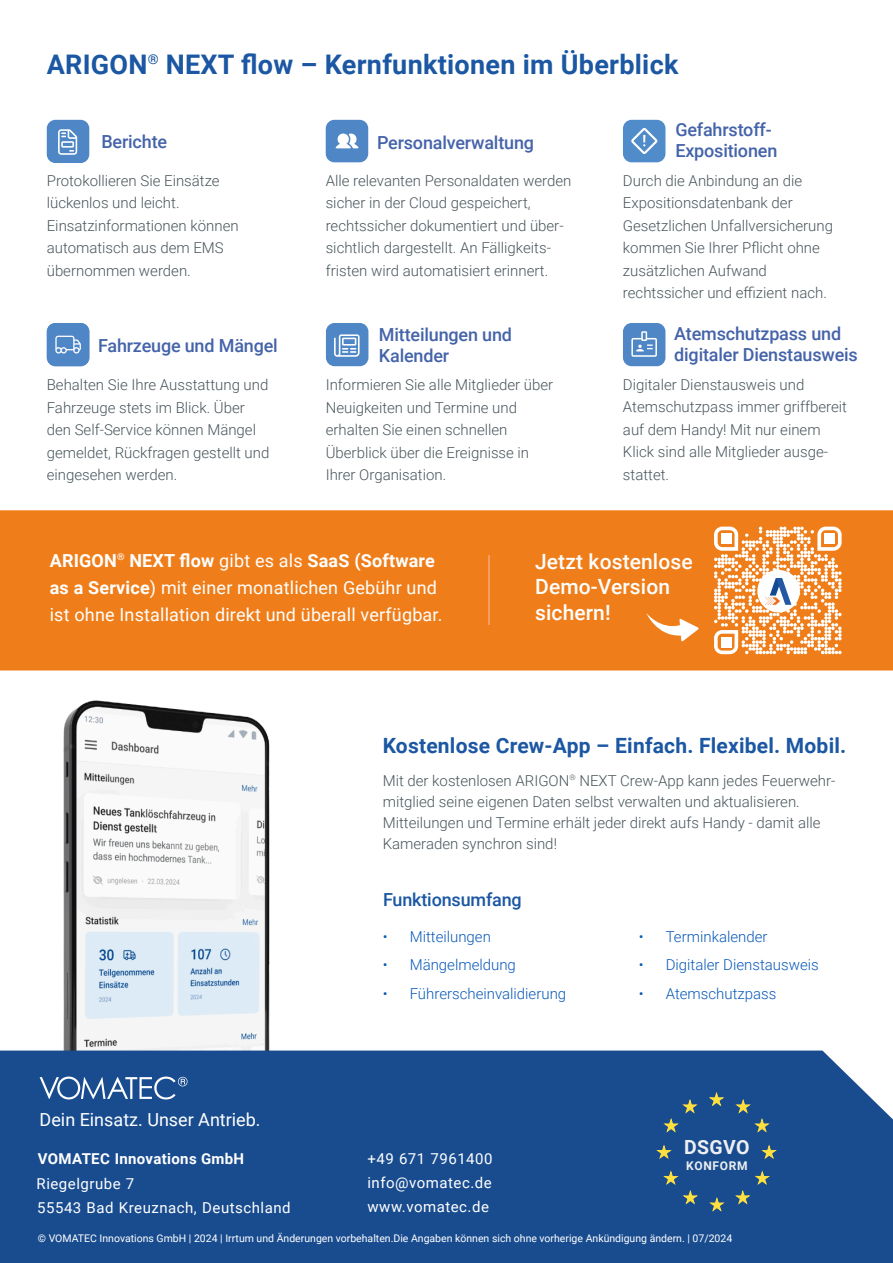
<style>
.page{position:relative;width:893px;height:1263px;background:#fff}
.page>*{position:absolute;margin:0;border:0;box-sizing:border-box;transform-origin:0 0}
.t1{font:700 27px "Roboto";letter-spacing:.01em;color:#1b57a3}
.t2{font:700 21px "Roboto";letter-spacing:.01em;color:#1b57a3}
.t3{font:500 21px "Roboto";letter-spacing:.005em;color:#fff}
.t4{font:700 19.5px "Roboto";letter-spacing:.02em;color:#edeff2}
.t5{font:500 18px "Roboto";letter-spacing:-.01em;color:#4463a9}
.t6{font:18px "Roboto";letter-spacing:.01em;color:#fff}
.t7{font:700 18px "Roboto";letter-spacing:.01em;color:#fff}
.t8{font:500 18px "Roboto";letter-spacing:-.01em;color:#1b57a3}
.t9{font:300 15px "Roboto";color:#48555b}
.t10{font:300 15px "Roboto";color:#0959b9}
.t11{font:15px "Roboto";letter-spacing:.035em;color:#fff}
.t12{font:700 15px "Roboto";letter-spacing:.02em;color:#fff}
.t13{font:700 13.5px "Roboto";color:#1b57a3}
.t14{font:700 12px "Roboto";letter-spacing:.055em;color:#edeff2}
.t15{font:10.5px "Roboto";color:#fff}
.t16{font:700 9.3px "Roboto";color:#fff}
.t17{font:300 7.65px "Roboto";color:#48555b}
.s1{font-weight:400}
.s2{font-weight:700}
</style>
<div class="page">
<img style="left:63px;top:701px;width:207px;height:349px">
<div style="left:326px;top:120px;width:42px;height:42px;background:#4f87c6;border-radius:9px"></div>
<svg style="left:336px;top:134px;width:22px;height:14px"></svg>
<div style="left:47px;top:120px;width:42px;height:43px;background:#4f87c6;border-radius:9px"></div>
<svg style="left:58px;top:129px;width:19px;height:26px"></svg>
<div style="left:623px;top:120px;width:42px;height:42px;background:#508cc9;border-radius:9px"></div>
<svg style="left:631px;top:128px;width:26px;height:26px"></svg>
<div style="left:47px;top:323px;width:42px;height:43px;background:#4f87c6;border-radius:9px"></div>
<svg style="left:55px;top:335px;width:26px;height:19px"></svg>
<div style="left:326px;top:323px;width:42px;height:43px;background:#4f87c6;border-radius:9px"></div>
<svg style="left:334px;top:334px;width:26px;height:23px"></svg>
<div style="left:623px;top:323px;width:42px;height:43px;background:#4f87c6;border-radius:9px"></div>
<svg style="left:631px;top:331px;width:26px;height:26px"></svg>
<div style="left:0;top:510px;width:893px;height:160px;background:#ef7e1a"></div>
<svg style="left:714px;top:527px;width:128px;height:127px"></svg>
<svg style="left:646px;top:613px;width:53px;height:28px"></svg>
<hr style="left:489px;top:556px;width:1px;height:69px;background:#f29d63">
<div style="left:0;top:1050px;width:893px;height:213px;background:#194c8f"></div>
<svg style="left:708px;top:1092px;width:17px;height:15px"></svg>
<svg style="left:664px;top:1099px;width:34px;height:34px"></svg>
<svg style="left:657px;top:1144px;width:15px;height:16px"></svg>
<svg style="left:662px;top:1170px;width:37px;height:35px"></svg>
<svg style="left:708px;top:1196px;width:17px;height:16px"></svg>
<svg style="left:734px;top:1169px;width:37px;height:36px"></svg>
<svg style="left:761px;top:1144px;width:15px;height:16px"></svg>
<svg style="left:735px;top:1099px;width:34px;height:34px"></svg>
<svg style="left:40px;top:1076px;width:147px;height:23px;background:#5178aa"></svg>
<p class="t1" style="left:47px;top:53px;width:102px">ARIGON</p>
<p class="t13" style="left:148px;top:54px;width:12px">®</p>
<p class="t1" style="left:166px;top:53px;width:514px">NEXT flow – Kernfunktionen im Überblick</p>
<p class="t5" style="left:101px;top:134px;width:67px">Berichte</p>
<p class="t9" style="left:47px;top:174px;width:174px">Protokollieren Sie Einsätze</p>
<p class="t9" style="left:47px;top:197px;width:134px">lückenlos und leicht.</p>
<p class="t9" style="left:47px;top:219px;width:193px">Einsatzinformationen können</p>
<p class="t9" style="left:47px;top:242px;width:178px">automatisch aus dem EMS</p>
<p class="t9" style="left:47px;top:264px;width:146px">übernommen werden.</p>
<p class="t5" style="left:98px;top:339px;width:181px">Fahrzeuge und Mängel</p>
<p class="t9" style="left:47px;top:379px;width:223px">Behalten Sie Ihre Ausstattung und</p>
<p class="t9" style="left:47px;top:401px;width:200px">Fahrzeuge stets im Blick. Über</p>
<p class="t9" style="left:47px;top:424px;width:211px">den Self-Service können Mängel</p>
<p class="t9" style="left:47px;top:446px;width:224px">gemeldet, Rückfragen gestellt und</p>
<p class="t9" style="left:47px;top:469px;width:132px">eingesehen werden.</p>
<p class="t5" style="left:377px;top:135px;width:159px">Personalverwaltung</p>
<p class="t9" style="left:326px;top:174px;width:247px">Alle relevanten Personaldaten werden</p>
<p class="t9" style="left:326px;top:197px;width:207px">sicher in der Cloud gespeichert,</p>
<p class="t9" style="left:326px;top:219px;width:239px">rechtssicher dokumentiert und über-</p>
<p class="t9" style="left:326px;top:242px;width:227px">sichtlich dargestellt. An Fälligkeits-</p>
<p class="t9" style="left:326px;top:264px;width:224px">fristen wird automatisiert erinnert.</p>
<p class="t5" style="left:379px;top:327px;width:135px">Mitteilungen und</p>
<p class="t5" style="left:379px;top:348px;width:72px">Kalender</p>
<p class="t9" style="left:326px;top:379px;width:229px">Informieren Sie alle Mitglieder über</p>
<p class="t9" style="left:326px;top:401px;width:193px">Neuigkeiten und Termine und</p>
<p class="t9" style="left:326px;top:424px;width:183px">erhalten Sie einen schnellen</p>
<p class="t9" style="left:326px;top:446px;width:205px">Überblick über die Ereignisse in</p>
<p class="t9" style="left:326px;top:469px;width:122px">Ihrer Organisation.</p>
<p class="t5" style="left:675px;top:123px;width:98px">Gefahrstoff-</p>
<p class="t5" style="left:675px;top:144px;width:104px">Expositionen</p>
<p class="t9" style="left:623px;top:174px;width:181px">Durch die Anbindung an die</p>
<p class="t9" style="left:623px;top:197px;width:171px">Expositionsdatenbank der</p>
<p class="t9" style="left:623px;top:219px;width:212px">Gesetzlichen Unfallversicherung</p>
<p class="t9" style="left:623px;top:242px;width:199px">kommen Sie Ihrer Pflicht ohne</p>
<p class="t9" style="left:623px;top:264px;width:146px">zusätzlichen Aufwand</p>
<p class="t9" style="left:623px;top:287px;width:205px">rechtssicher und effizient nach.</p>
<p class="t5" style="left:674px;top:326px;width:168px">Atemschutzpass und</p>
<p class="t5" style="left:674px;top:347px;width:185px">digitaler Dienstausweis</p>
<p class="t9" style="left:623px;top:379px;width:183px">Digitaler Dienstausweis und</p>
<p class="t9" style="left:623px;top:401px;width:226px">Atemschutzpass immer griffbereit</p>
<p class="t9" style="left:623px;top:424px;width:199px">auf dem Handy! Mit nur einem</p>
<p class="t9" style="left:623px;top:446px;width:207px">Klick sind alle Mitglieder ausge-</p>
<p class="t9" style="left:623px;top:469px;width:48px">stattet.</p>
<p class="t7" style="left:50px;top:554px;width:69px">ARIGON</p>
<p class="t16" style="left:117px;top:553px;width:9px">®</p>
<p class="t7" style="left:129px;top:554px;width:307px">NEXT flow <span class="s1">gibt es als</span> SaaS (Software</p>
<p class="t6" style="left:50px;top:581px;width:389px"><span class="s2">as a Service</span>) mit einer monatlichen Gebühr und</p>
<p class="t6" style="left:50px;top:608px;width:394px">ist ohne Installation direkt und überall verfügbar.</p>
<p class="t3" style="left:535px;top:553px;width:159px">Jetzt kostenlose</p>
<p class="t3" style="left:535px;top:578px;width:136px">Demo-Version</p>
<p class="t3" style="left:535px;top:604px;width:77px">sichern!</p>
<p class="t2" style="left:383px;top:738px;width:465px">Kostenlose Crew-App – Einfach. Flexibel. Mobil.</p>
<p class="t9" style="left:383px;top:775px;width:188px">Mit der kostenlosen ARIGON</p>
<p class="t17" style="left:569px;top:774px;width:8px">®</p>
<p class="t9" style="left:579px;top:775px;width:258px">NEXT Crew-App kann jedes Feuerwehr-</p>
<p class="t9" style="left:383px;top:796px;width:419px">mitglied seine eigenen Daten selbst verwalten und aktualisieren.</p>
<p class="t9" style="left:383px;top:817px;width:439px">Mitteilungen und Termine erhält jeder direkt aufs Handy - damit alle</p>
<p class="t9" style="left:383px;top:838px;width:176px">Kameraden synchron sind!</p>
<p class="t6" style="left:40px;top:1112px;width:223px">Dein Einsatz. Unser Antrieb.</p>
<p class="t12" style="left:38px;top:1153px;width:208px">VOMATEC Innovations GmbH</p>
<p class="t11" style="left:37px;top:1177px;width:99px">Riegelgrube 7</p>
<p class="t11" style="left:37px;top:1201px;width:255px">55543 Bad Kreuznach, Deutschland</p>
<p class="t8" style="left:383px;top:892px;width:140px">Funktionsumfang</p>
<p class="t10" style="left:383px;top:930px;width:110px">• Mitteilungen</p>
<p class="t10" style="left:383px;top:959px;width:135px">• Mängelmeldung</p>
<p class="t10" style="left:383px;top:987px;width:185px">• Führerscheinvalidierung</p>
<p class="t11" style="left:367px;top:1152px;width:127px">+49 671 7961400</p>
<p class="t11" style="left:367px;top:1176px;width:126px">info@vomatec.de</p>
<p class="t11" style="left:367px;top:1200px;width:123px">www.vomatec.de</p>
<p class="t10" style="left:639px;top:930px;width:130px">• Terminkalender</p>
<p class="t10" style="left:639px;top:959px;width:181px">• Digitaler Dienstausweis</p>
<p class="t10" style="left:639px;top:987px;width:139px">• Atemschutzpass</p>
<p class="t4" style="left:684px;top:1139px;width:67px">DSGVO</p>
<p class="t14" style="left:686px;top:1161px;width:63px">KONFORM</p>
<p class="t15" style="left:38px;top:1234px;width:696px">© VOMATEC Innovations GmbH | 2024 | Irrtum und Änderungen vorbehalten.Die Angaben können sich ohne vorherige Ankündigung ändern. | 07/2024</p>
</div>
